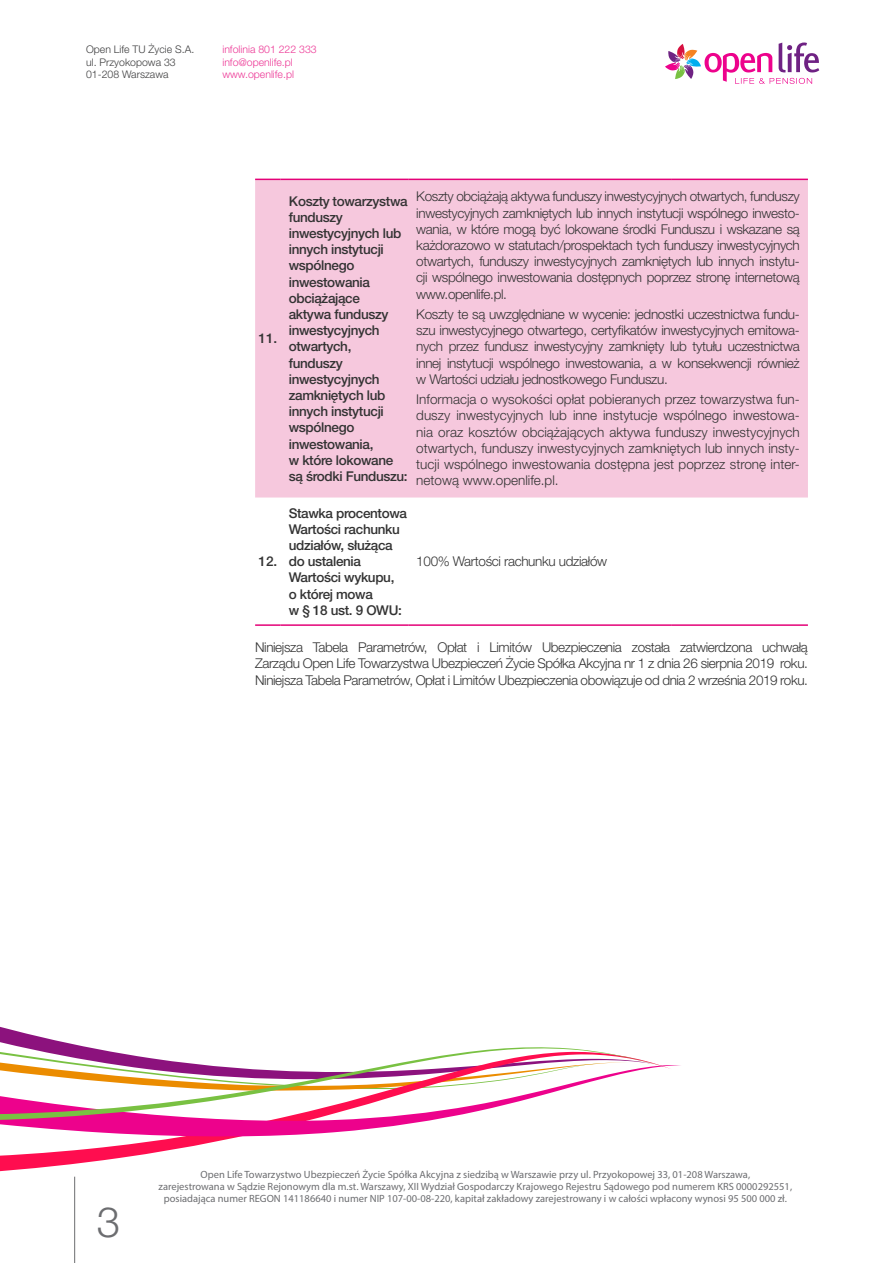
<style>
.page{position:relative;width:893px;height:1263px;background:#fff}
.page>*{position:absolute;margin:0;border:0;box-sizing:border-box;transform-origin:0 0}
.t1{font:300 42px "Helvetica Neue LT Pro";color:#6c6d70}
.Punkt{font:300 13.5px/16.2px "Helvetica Neue LT Pro";letter-spacing:-.03em;color:#333;text-align:justify}
.t2{font:500 13.5px/16.2px "Helvetica Neue LT Pro";letter-spacing:-.025em;color:#333}
.t3{font:10.5px/12px "Myriad Pro";color:#6c6d70;text-align:center}
.t4{font:300 10.5px/12.6px "Helvetica Neue LT Pro";color:#3e3e3f}
.t5{font:300 10.5px/12.6px "Helvetica Neue LT Pro";color:#ed3896}
</style>
<div class="page">
<svg style="left:0;top:1030px;width:77px;height:15px"></svg>
<svg style="left:0;top:1138px;width:233px;height:41px"></svg>
<svg style="left:0;top:1065px;width:681px;height:73px"></svg>
<svg style="left:0;top:1045px;width:665px;height:78px"></svg>
<svg style="left:665px;top:42px;width:154px;height:42px"></svg>
<hr style="left:74px;top:1177px;width:1px;height:86px;background:#6c6d70">
<div style="left:255px;top:180px;width:553px;height:317px;background:#f6c8dd"></div>
<svg style="left:255px;top:179px;width:26px;height:1px"></svg>
<hr style="left:281px;top:179px;width:127px;height:1px;background:#e40278">
<hr style="left:408px;top:179px;width:264px;height:1px;background:#e40278">
<hr style="left:672px;top:179px;width:136px;height:1px;background:#e40278">
<hr style="left:255px;top:624px;width:26px;height:2px;background:#e40278">
<hr style="left:281px;top:624px;width:127px;height:2px;background:#e40278">
<hr style="left:408px;top:624px;width:264px;height:2px;background:#e40278">
<hr style="left:672px;top:624px;width:136px;height:2px;background:#e40278">
<p class="t4" style="left:86px;top:43px;width:110px">Open Life TU Życie S.A. ul. Przyokopowa 33<br>01-208 Warszawa</p>
<p class="t5" style="left:222px;top:43px;width:96px">infolinia 801 222 333 info@openlife.pl www.openlife.pl</p>
<p class="t2" style="left:258px;top:330px;width:20px">11.</p>
<p class="t2" style="left:258px;top:553px;width:20px">12.</p>
<p class="t2" style="left:289px;top:192px;width:121px">Koszty towarzystwa funduszy inwestycyjnych lub innych instytucji wspólnego inwestowania obciążające<br>aktywa funduszy inwestycyjnych otwartych, funduszy inwestycyjnych zamkniętych lub innych instytucji wspólnego inwestowania,<br>w które lokowane są środki Funduszu:</p>
<p class="Punkt" style="left:416px;top:188px;width:385px">Koszty obciążają aktywa funduszy inwestycyjnych otwartych, funduszy inwestycyjnych zamkniętych lub innych instytucji wspólnego inwesto&shy;wania, w które mogą być lokowane środki Funduszu i wskazane są każdorazowo w statutach/prospektach tych funduszy inwestycyjnych otwartych, funduszy inwestycyjnych zamkniętych lub innych instytu&shy;cji wspólnego inwestowania dostępnych poprzez stronę internetową www.openlife.pl.</p>
<p class="Punkt" style="left:416px;top:306px;width:385px">Koszty te są uwzględniane w wycenie: jednostki uczestnictwa fundu&shy;szu inwestycyjnego otwartego, certyfikatów inwestycyjnych emitowa&shy;nych przez fundusz inwestycyjny zamknięty lub tytułu uczestnictwa innej instytucji wspólnego inwestowania, a w konsekwencji również w Wartości udziału jednostkowego Funduszu.</p>
<p class="Punkt" style="left:416px;top:391px;width:385px">Informacja o wysokości opłat pobieranych przez towarzystwa fun&shy;duszy inwestycyjnych lub inne instytucje wspólnego inwestowa&shy;nia oraz kosztów obciążających aktywa funduszy inwestycyjnych otwartych, funduszy inwestycyjnych zamkniętych lub innych insty&shy;tucji wspólnego inwestowania dostępna jest poprzez stronę inter&shy;netową www.openlife.pl.</p>
<p class="t2" style="left:289px;top:504px;width:120px">Stawka procentowa<br>Wartości rachunku udziałów, służąca do ustalenia<br>Wartości wykupu,<br>o której mowa<br>w § 18 ust. 9 OWU:</p>
<p class="Punkt" style="left:416px;top:553px;width:192px">100% Wartości rachunku udziałów</p>
<p class="Punkt" style="left:255px;top:639px;width:554px">Niniejsza Tabela Parametrów, Opłat i Limitów Ubezpieczenia została zatwierdzona uchwałą<br>Zarządu Open Life Towarzystwa Ubezpieczeń Życie Spółka Akcyjna nr 1 z dnia 26 sierpnia 2019 roku.</p>
<p class="Punkt" style="left:255px;top:671px;width:554px">Niniejsza Tabela Parametrów, Opłat i Limitów Ubezpieczenia obowiązuje od dnia 2 września 2019 roku.</p>
<h1 class="t1" style="left:97px;top:1196px;width:25px">3</h1>
<p class="t3" style="left:159px;top:1168px;width:635px">Open Life Towarzystwo Ubezpieczeń Życie Spółka Akcyjna z siedzibą w Warszawie przy ul. Przyokopowej 33, 01-208 Warszawa,<br>zarejestrowana w Sądzie Rejonowym dla m.st. Warszawy, XII Wydział Gospodarczy Krajowego Rejestru Sądowego pod numerem KRS 0000292551, posiadająca numer REGON 141186640 i numer NIP 107-00-08-220, kapitał zakładowy zarejestrowany i w całości wpłacony wynosi 95 500 000 zł.</p>
</div>
